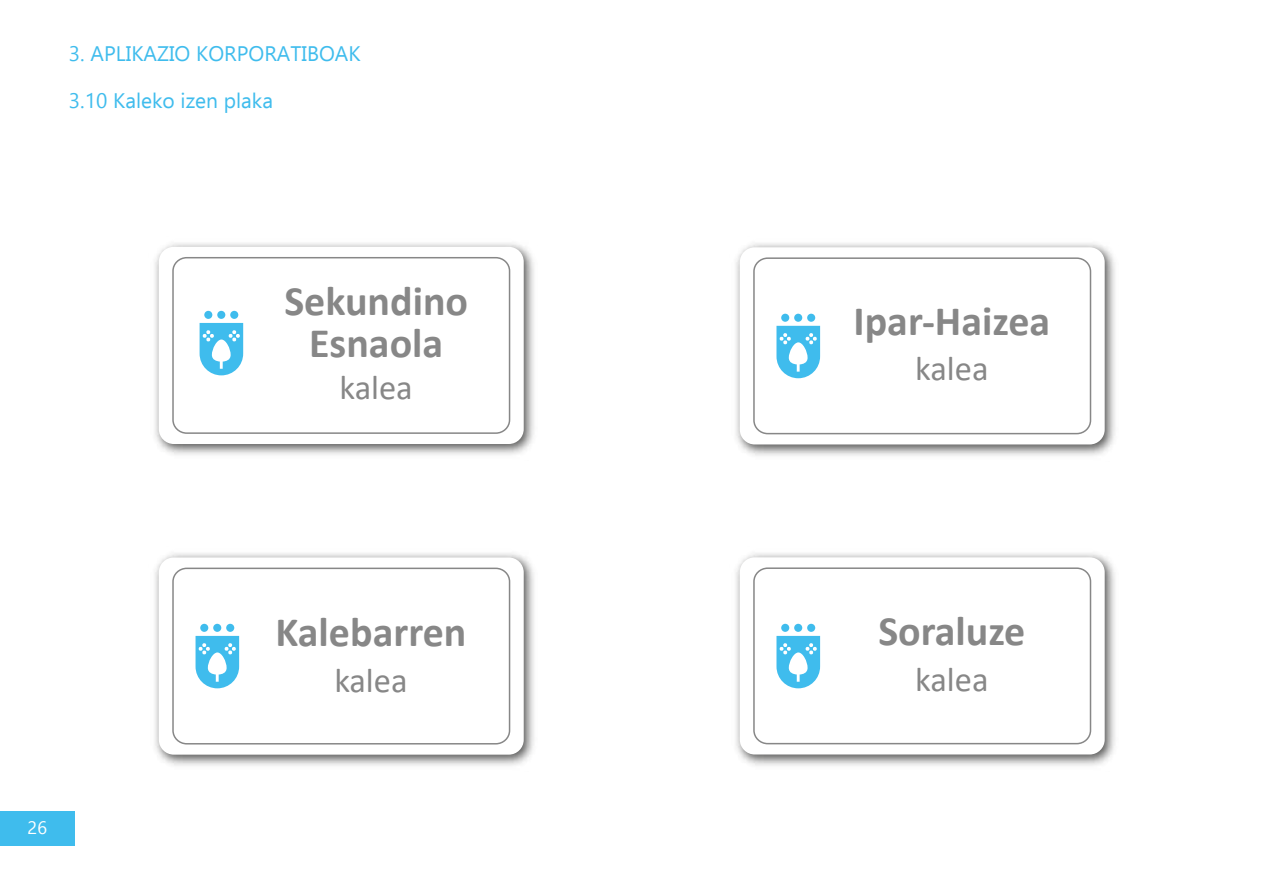
<style>
.page{position:relative;width:1263px;height:893px;background:#fff}
.page>*{position:absolute;margin:0;border:0;box-sizing:border-box;transform-origin:0 0}
.t1{font:700 42px/42.2px "Calibri";color:#878787;text-align:center}
.t2{font:34.5px "Calibri";color:#878787}
.t3{font:21px "Ebrima";color:#3fbced}
.t4{font:18px "Ebrima";color:#fff}
</style>
<div class="page">
<div style="left:0;top:811px;width:75px;height:35px;background:#3fbced"></div>
<img style="left:155px;top:553px;width:379px;height:213px">
<div style="left:159px;top:557px;width:365px;height:198px;background:#fff;border-radius:15px"></div>
<div style="left:226px;top:624px;width:8px;height:8px;background:#3fbced;border-radius:50%"></div>
<div style="left:200px;top:624px;width:8px;height:8px;background:#3fbced;border-radius:50%"></div>
<div style="left:213px;top:624px;width:8px;height:8px;background:#3fbced;border-radius:50%"></div>
<svg style="left:196px;top:636px;width:43px;height:52px"></svg>
<div style="left:172px;top:568px;width:338px;height:176px;border:2px solid #878787;border-radius:14px"></div>
<img style="left:736px;top:553px;width:379px;height:213px">
<div style="left:740px;top:557px;width:365px;height:197px;background:#fff;border-radius:15px"></div>
<div style="left:807px;top:624px;width:8px;height:8px;background:#3fbced;border-radius:50%"></div>
<div style="left:781px;top:624px;width:8px;height:8px;background:#3fbced;border-radius:50%"></div>
<div style="left:794px;top:624px;width:8px;height:8px;background:#3fbced;border-radius:50%"></div>
<svg style="left:776px;top:636px;width:44px;height:52px"></svg>
<div style="left:753px;top:567px;width:338px;height:177px;border:2px solid #878787;border-radius:14px"></div>
<img style="left:736px;top:243px;width:379px;height:213px">
<div style="left:740px;top:247px;width:365px;height:197px;background:#fff;border-radius:15px"></div>
<div style="left:807px;top:314px;width:8px;height:8px;background:#3fbced;border-radius:50%"></div>
<div style="left:781px;top:314px;width:8px;height:8px;background:#3fbced;border-radius:50%"></div>
<div style="left:794px;top:314px;width:8px;height:8px;background:#3fbced;border-radius:50%"></div>
<svg style="left:776px;top:326px;width:44px;height:52px"></svg>
<div style="left:753px;top:257px;width:338px;height:177px;border:2px solid #878787;border-radius:14px"></div>
<img style="left:155px;top:243px;width:379px;height:212px">
<div style="left:159px;top:247px;width:365px;height:197px;background:#fff;border-radius:15px"></div>
<div style="left:230px;top:311px;width:8px;height:8px;background:#3fbced;border-radius:50%"></div>
<div style="left:204px;top:311px;width:8px;height:8px;background:#3fbced;border-radius:50%"></div>
<div style="left:217px;top:311px;width:8px;height:8px;background:#3fbced;border-radius:50%"></div>
<svg style="left:200px;top:323px;width:43px;height:52px"></svg>
<div style="left:172px;top:257px;width:338px;height:177px;border:2px solid #878787;border-radius:14px"></div>
<p class="t3" style="left:69px;top:38px;width:293px">3. APLIKAZIO KORPORATIBOAK</p>
<p class="t3" style="left:69px;top:85px;width:206px">3.10 Kaleko izen plaka</p>
<p class="t1" style="left:284px;top:279px;width:185px">Sekundino<br>Esnaola</p>
<p class="t2" style="left:340px;top:364px;width:75px">kalea</p>
<p class="t4" style="left:28px;top:814px;width:21px">26</p>
<p class="t1" style="left:275px;top:610px;width:192px">Kalebarren</p>
<p class="t2" style="left:334px;top:656px;width:75px">kalea</p>
<p class="t1" style="left:853px;top:300px;width:198px">Ipar-Haizea</p>
<p class="t2" style="left:915px;top:344px;width:75px">kalea</p>
<p class="t1" style="left:878px;top:609px;width:149px">Soraluze</p>
<p class="t2" style="left:915px;top:655px;width:75px">kalea</p>
</div>
